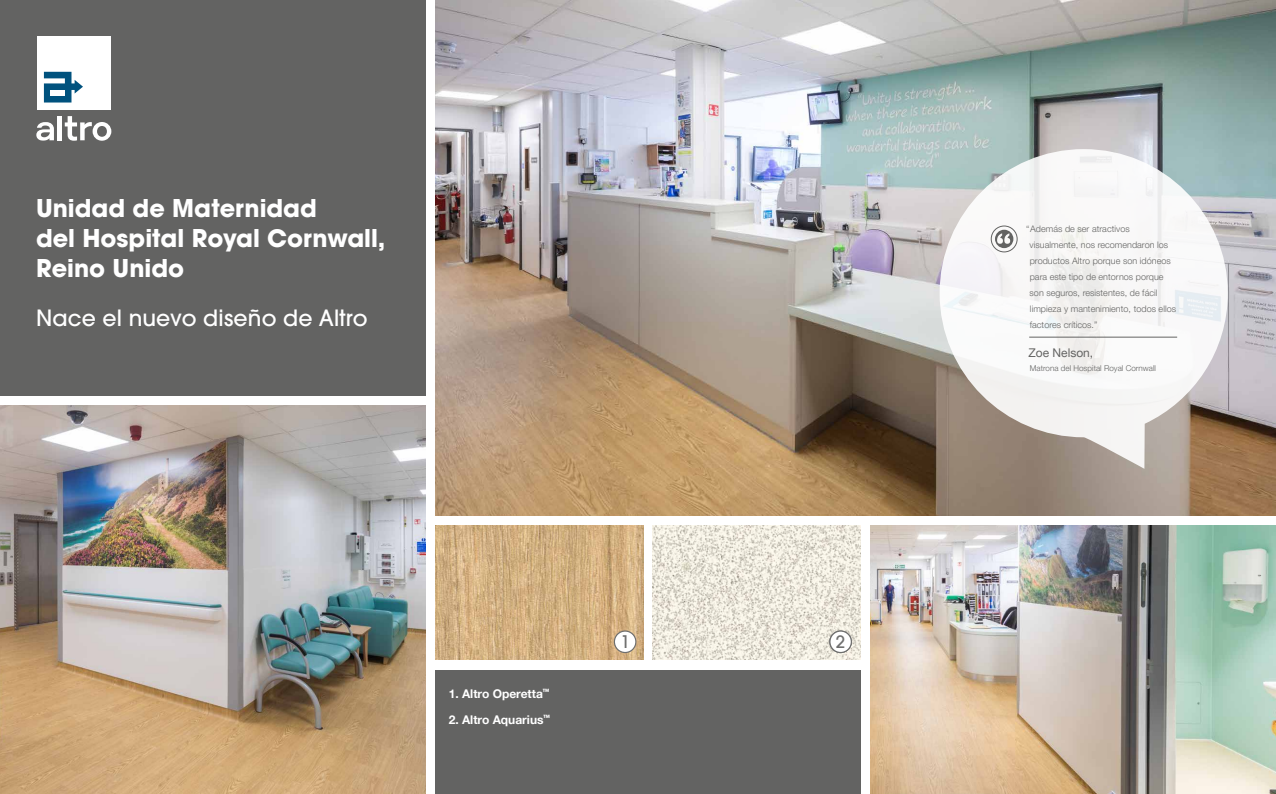
<style>
.page{position:relative;width:1276px;height:794px;background:#fff}
.page>*{position:absolute;margin:0;border:0;box-sizing:border-box;transform-origin:0 0}
.t1{font:700 24px/30px "Avant Garde";color:#fff}
.t2{font:500 22px "Avant Garde";letter-spacing:.01em;color:#fff}
.t3{font:500 17px "Avant Garde";color:#6f6f6e}
.t4{font:700 12px "Helvetica Neue LT Pro";color:#fff}
.t5{font:12px "Helvetica Neue LT Pro";color:#636362}
.t6{font:300 9px/16px "Helvetica Neue LT Pro";letter-spacing:.005em;color:#636362}
.t7{font:300 8px "Helvetica Neue LT Pro";letter-spacing:.005em;color:#636362}
</style>
<div class="page">
<img style="left:653px;top:525px;width:207px;height:135px">
<img style="left:435px;top:525px;width:208px;height:135px">
<div style="left:614px;top:631px;width:22px;height:21px;background:#fff;border-radius:50%"></div>
<div style="left:614px;top:630px;width:22px;height:23px;border:1px solid #6f6f6e;border-radius:50%"></div>
<div style="left:830px;top:631px;width:21px;height:21px;background:#fff;border-radius:50%"></div>
<div style="left:829px;top:630px;width:23px;height:23px;border:1px solid #6f6f6e;border-radius:50%"></div>
<img style="left:0;top:405px;width:425px;height:389px">
<img style="left:435px;top:0;width:841px;height:515px">
<div style="left:0;top:0;width:425px;height:395px;background:#636362"></div>
<div style="left:435px;top:670px;width:425px;height:124px;background:#636362"></div>
<div style="left:57px;top:116px;width:5px;height:24px;background:#fff"></div>
<svg style="left:36px;top:122px;width:18px;height:19px"></svg>
<svg style="left:65px;top:116px;width:46px;height:25px"></svg>
<div style="left:37px;top:36px;width:74px;height:74px;background:#fff"></div>
<svg style="left:44px;top:72px;width:39px;height:30px"></svg>
<div style="left:51px;top:90px;width:14px;height:6px;background:#fff"></div>
<svg style="left:939px;top:149px;width:288px;height:320px;fill:#f5f5f5"></svg>
<div style="left:991px;top:226px;width:26px;height:26px;border:1px solid #636362;border-radius:50%"></div>
<svg style="left:995px;top:230px;width:18px;height:18px"></svg>
<hr style="left:1029px;top:337px;width:148px;height:1px;background:#636362">
<img style="left:870px;top:525px;width:406px;height:269px">
<h1 class="t1" style="left:36px;top:193px;width:351px">Unidad de Maternidad<br>del Hospital Royal Cornwall,<br>Reino Unido</h1>
<h2 class="t2" style="left:36px;top:304px;width:333px">Nace el nuevo diseño de Altro</h2>
<h3 class="t4" style="left:449px;top:687px;width:103px">1. Altro Operetta<sup>™</sup></h3>
<h3 class="t4" style="left:449px;top:712px;width:103px">2. Altro Aquarius<sup>™</sup></h3>
<h3 class="t3" style="left:620px;top:631px;width:11px">1</h3>
<h3 class="t3" style="left:836px;top:631px;width:11px">42</h3>
<p class="t6" style="left:1029px;top:221px;width:148px;text-indent:-3px">“Además de ser atractivos visualmente, nos recomendaron los productos Altro porque son idóneos para este tipo de entornos porque son seguros, resistentes, de fácil limpieza y mantenimiento, todos ellos factores críticos.”</p>
<h3 class="t5" style="left:1028px;top:345px;width:66px">Zoe Nelson,</h3>
<p class="t7" style="left:1030px;top:363px;width:128px">Matrona del Hospital Royal Cornwall</p>
</div>
